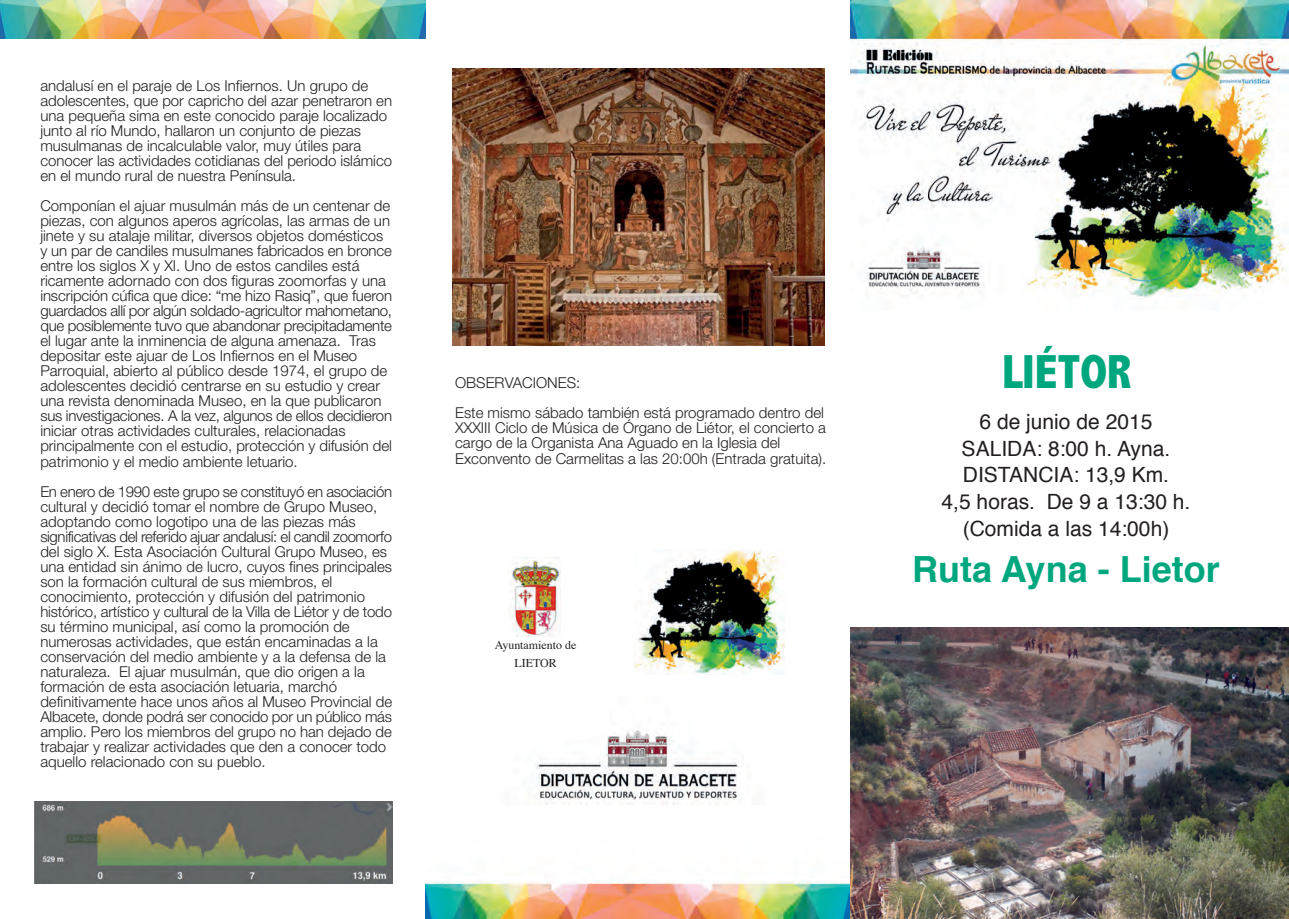
<style>
.page{position:relative;width:1289px;height:919px;background:#fff}
.page>*{position:absolute;margin:0;border:0;box-sizing:border-box;transform-origin:0 0}
.t1{font:800 condensed 48.3px "Abadi";color:#00a77e}
.t2{font:700 36px "Helvetica";color:#00a77e}
.t3{font:21px/26.7px "Helvetica";color:#231f20;text-align:center}
.t4{font:300 15px/15px "Helvetica Neue";color:#231f20}
.t5{font:12px/17.7px "Times";color:#231f20;text-align:center}
</style>
<div class="page">
<img style="left:850px;top:627px;width:437px;height:291px">
<img style="left:850px;top:0;width:438px;height:299px">
<img style="left:425px;top:629px;width:424px;height:289px">
<img style="left:634px;top:550px;width:150px;height:124px">
<img style="left:0;top:1px;width:425px;height:37px">
<img style="left:452px;top:69px;width:372px;height:277px">
<img style="left:35px;top:801px;width:357px;height:82px">
<img style="left:508px;top:557px;width:53px;height:79px">
<p class="t4" style="left:40px;top:80px;width:353px">andalusí en el paraje de Los Infiernos. Un grupo de adolescentes, que por capricho del azar penetraron en una pequeña sima en este conocido paraje localizado junto al río Mundo, hallaron un conjunto de piezas musulmanas de incalculable valor, muy útiles para conocer las actividades cotidianas del periodo islámico en el mundo rural de nuestra Península.</p>
<p class="t4" style="left:40px;top:200px;width:353px">Componían el ajuar musulmán más de un centenar de piezas, con algunos aperos agrícolas, las armas de un jinete y su atalaje militar, diversos objetos domésticos y un par de candiles musulmanes fabricados en bronce entre los siglos X y XI. Uno de estos candiles está ricamente adornado con dos figuras zoomorfas y una inscripción cúfica que dice: “me hizo Rasiq”, que fueron guardados allí por algún soldado-agricultor mahometano, que posiblemente tuvo que abandonar precipitadamente el lugar ante la inminencia de alguna amenaza. Tras depositar este ajuar de Los Infiernos en el Museo Parroquial, abierto al público desde 1974, el grupo de adolescentes decidió centrarse en su estudio y crear una revista denominada Museo, en la que publicaron sus investigaciones. A la vez, algunos de ellos decidieron iniciar otras actividades culturales, relacionadas principalmente con el estudio, protección y difusión del patrimonio y el medio ambiente letuario.</p>
<p class="t4" style="left:40px;top:485px;width:353px">En enero de 1990 este grupo se constituyó en asociación cultural y decidió tomar el nombre de Grupo Museo, adoptando como logotipo una de las piezas más significativas del referido ajuar andalusí: el candil zoomorfo del siglo X. Esta Asociación Cultural Grupo Museo, es una entidad sin ánimo de lucro, cuyos fines principales son la formación cultural de sus miembros, el conocimiento, protección y difusión del patrimonio histórico, artístico y cultural de la Villa de Liétor y de todo su término municipal, así como la promoción de numerosas actividades, que están encaminadas a la conservación del medio ambiente y a la defensa de la naturaleza. El ajuar musulmán, que dio origen a la formación de esta asociación letuaria, marchó definitivamente hace unos años al Museo Provincial de Albacete, donde podrá ser conocido por un público más amplio. Pero los miembros del grupo no han dejado de trabajar y realizar actividades que den a conocer todo aquello relacionado con su pueblo.</p>
<p class="t4" style="left:455px;top:369px;width:370px;line-height:30px">OBSERVACIONES:<br>Este mismo sábado también está programado dentro del</p>
<p class="t4" style="left:455px;top:422px;width:372px">XXXIII Ciclo de Música de Órgano de Liétor, el concierto a cargo de la Organista Ana Aguado en la Iglesia del<br>Exconvento de Carmelitas a las 20:00h (Entrada gratuita).</p>
<p class="t5" style="left:495px;top:637px;width:83px">Ayuntamiento de<br>LIÉTOR</p>
<h1 class="t1" style="left:1002px;top:355px;width:131px">LIÉTOR</h1>
<h3 class="t3" style="left:941px;top:410px;width:250px">6 de junio de 2015<br>SALIDA: 8:00 h. Ayna.<br>DISTANCIA: 13,9 Km.<br>4,5 horas. De 9 a 13:30 h. (Comida a las 14:00h)</h3>
<h2 class="t2" style="left:912px;top:554px;width:309px">Ruta Ayna - Liétor</h2>
</div>
